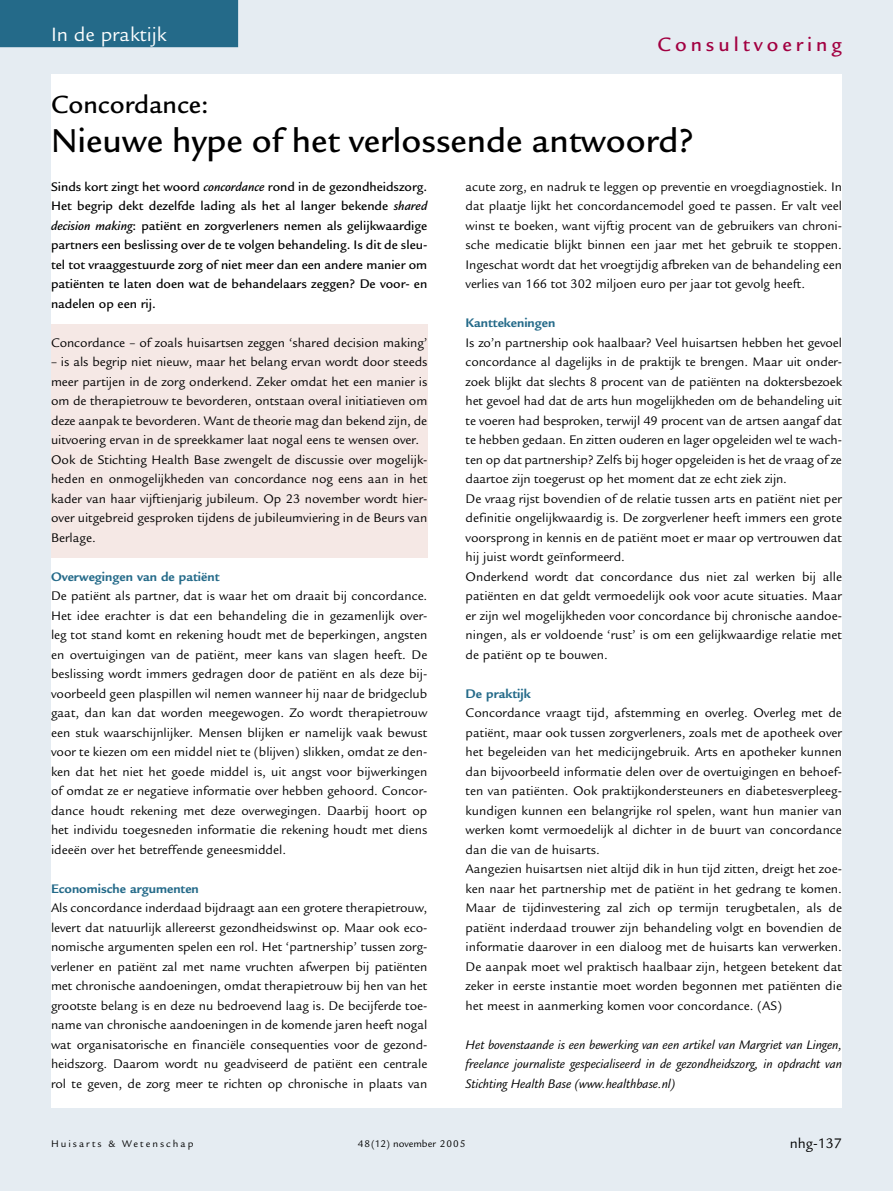
<style>
.page{position:relative;width:893px;height:1191px;background:#e5ecf2}
.page>*{position:absolute;margin:0;border:0;box-sizing:border-box;transform-origin:0 0}
.Artikelkop{font:500 36px "Legacy Sans";color:#000}
.Onderkop{font:500 27px "Legacy Sans";color:#000}
.Rubriekskop{font:500 21px "Legacy Sans";letter-spacing:.19em;color:#a20041}
.t1{font:21px "Legacy Sans";color:#fff}
.t2{font:15px "Legacy Sans";color:#000}
.Blok{font:13.5px/19.5px "Legacy Sans";color:#000;text-align:justify}
.Samenvatting{font:500 13.5px/19.5px "Legacy Sans";color:#000;text-align:justify}
.t3{font:italic 13.5px/19.5px "Legacy Sans";color:#000;text-align:justify}
.Kop_1{font:700 13.5px "Legacy Sans";color:#246a89}
.t4{font:10.5px "Legacy Sans";letter-spacing:.19em;color:#000}
.t5{font:10.5px "Legacy Sans";color:#000}
.s1{font-style:italic}
</style>
<div class="page">
<div style="left:51px;top:74px;width:791px;height:1034px;background:#fff"></div>
<div style="left:51px;top:325px;width:376px;height:233px;background:#f5e8e5"></div>
<div style="left:0;top:0;width:238px;height:47px;background:#246a89"></div>
<h3 class="t1" style="left:51px;top:22px;width:117px">In de praktijk</h3>
<p class="Rubriekskop" style="left:657px;top:33px;width:186px">Consultvoering</p>
<p class="Onderkop" style="left:51px;top:89px;width:159px">Concordance:</p>
<p class="Artikelkop" style="left:51px;top:120px;width:644px">Nieuwe hype of het verlossende antwoord?</p>
<p class="Samenvatting" style="left:51px;top:177px;width:378px">Sinds kort zingt het woord <span class="s1">concordance</span> rond in de gezondheidszorg.<br>Het begrip dekt dezelfde lading als het al langer bekende <span class="s1">shared decision making</span>: patiënt en zorgverleners nemen als gelijkwaardige partners een beslissing over de te volgen behandeling. Is dit de sleu&shy;tel tot vraaggestuurde zorg of niet meer dan een andere manier om patiënten te laten doen wat de behandelaars zeggen? De voor- en nadelen op een rij.</p>
<p class="Blok" style="left:51px;top:333px;width:378px">Concordance – of zoals huisartsen zeggen ‘shared decision making’</p>
<p class="Blok" style="left:51px;top:352px;width:378px">– is als begrip niet nieuw, maar het belang ervan wordt door steeds meer partijen in de zorg onderkend. Zeker omdat het een manier is om de therapietrouw te bevorderen, ontstaan overal initiatieven om deze aanpak te bevorderen. Want de theorie mag dan bekend zijn, de uitvoering ervan in de spreekkamer laat nogal eens te wensen over.</p>
<p class="Blok" style="left:51px;top:450px;width:378px">Ook de Stichting Health Base zwengelt de discussie over mogelijk&shy;heden en onmogelijkheden van concordance nog eens aan in het kader van haar vijftienjarig jubileum. Op 23 november wordt hier&shy;over uitgebreid gesproken tijdens de jubileumviering in de Beurs van Berlage.</p>
<p class="Kop_1" style="left:51px;top:568px;width:170px">Overwegingen van de patiënt</p>
<p class="Blok" style="left:51px;top:586px;width:378px">De patiënt als partner, dat is waar het om draait bij concordance.<br>Het idee erachter is dat een behandeling die in gezamenlijk over&shy;leg tot stand komt en rekening houdt met de beperkingen, angsten en overtuigingen van de patiënt, meer kans van slagen heeft. De beslissing wordt immers gedragen door de patiënt en als deze bij&shy;voorbeeld geen plaspillen wil nemen wanneer hij naar de bridgeclub gaat, dan kan dat worden meegewogen. Zo wordt therapietrouw een stuk waarschijnlijker. Mensen blijken er namelijk vaak bewust voor te kiezen om een middel niet te (blijven) slikken, omdat ze den&shy;ken dat het niet het goede middel is, uit angst voor bijwerkingen of omdat ze er negatieve informatie over hebben gehoord. Concor&shy;dance houdt rekening met deze overwegingen. Daarbij hoort op het individu toegesneden informatie die rekening houdt met diens ideeën over het betreffende geneesmiddel.</p>
<p class="Kop_1" style="left:51px;top:880px;width:149px">Economische argumenten</p>
<p class="Blok" style="left:51px;top:898px;width:378px">Als concordance inderdaad bijdraagt aan een grotere therapietrouw, levert dat natuurlijk allereerst gezondheidswinst op. Maar ook eco&shy;nomische argumenten spelen een rol. Het ‘partnership’ tussen zorg&shy;verlener en patiënt zal met name vruchten afwerpen bij patiënten met chronische aandoeningen, omdat therapietrouw bij hen van het grootste belang is en deze nu bedroevend laag is. De becijferde toe&shy;name van chronische aandoeningen in de komende jaren heeft nogal wat organisatorische en financiële consequenties voor de gezond&shy;heidszorg. Daarom wordt nu geadviseerd de patiënt een centrale rol te geven, de zorg meer te richten op chronische in plaats van</p>
<p class="Blok" style="left:466px;top:177px;width:378px">acute zorg, en nadruk te leggen op preventie en vroegdiagnostiek. In dat plaatje lijkt het concordancemodel goed te passen. Er valt veel winst te boeken, want vijftig procent van de gebruikers van chroni&shy;sche medicatie blijkt binnen een jaar met het gebruik te stoppen.<br>Ingeschat wordt dat het vroegtijdig afbreken van de behandeling een verlies van 166 tot 302 miljoen euro per jaar tot gevolg heeft.</p>
<p class="Kop_1" style="left:466px;top:315px;width:91px">Kanttekeningen</p>
<p class="Blok" style="left:466px;top:333px;width:378px">Is zo’n partnership ook haalbaar? Veel huisartsen hebben het gevoel concordance al dagelijks in de praktijk te brengen. Maar uit onder&shy;zoek blijkt dat slechts 8 procent van de patiënten na doktersbezoek het gevoel had dat de arts hun mogelijkheden om de behandeling uit te voeren had besproken, terwijl 49 procent van de artsen aangaf dat te hebben gedaan. En zitten ouderen en lager opgeleiden wel te wach&shy;ten op dat partnership? Zelfs bij hoger opgeleiden is het de vraag of ze daartoe zijn toegerust op het moment dat ze echt ziek zijn.</p>
<p class="Blok" style="left:466px;top:489px;width:378px">De vraag rijst bovendien of de relatie tussen arts en patiënt niet per definitie ongelijkwaardig is. De zorgverlener heeft immers een grote voorsprong in kennis en de patiënt moet er maar op vertrouwen dat hij juist wordt geïnformeerd.</p>
<p class="Blok" style="left:466px;top:567px;width:378px">Onderkend wordt dat concordance dus niet zal werken bij alle patiënten en dat geldt vermoedelijk ook voor acute situaties. Maar er zijn wel mogelijkheden voor concordance bij chronische aandoe&shy;ningen, als er voldoende ‘rust’ is om een gelijkwaardige relatie met de patiënt op te bouwen.</p>
<p class="Kop_1" style="left:466px;top:685px;width:67px">De praktijk</p>
<p class="Blok" style="left:466px;top:703px;width:378px">Concordance vraagt tijd, afstemming en overleg. Overleg met de patiënt, maar ook tussen zorgverleners, zoals met de apotheek over het begeleiden van het medicijngebruik. Arts en apotheker kunnen dan bijvoorbeeld informatie delen over de overtuigingen en behoef&shy;ten van patiënten. Ook praktijkondersteuners en diabetesverpleeg&shy;kundigen kunnen een belangrijke rol spelen, want hun manier van werken komt vermoedelijk al dichter in de buurt van concordance dan die van de huisarts.</p>
<p class="Blok" style="left:466px;top:859px;width:378px">Aangezien huisartsen niet altijd dik in hun tijd zitten, dreigt het zoe&shy;ken naar het partnership met de patiënt in het gedrang te komen.<br>Maar de tijdinvestering zal zich op termijn terugbetalen, als de patiënt inderdaad trouwer zijn behandeling volgt en bovendien de informatie daarover in een dialoog met de huisarts kan verwerken.<br>De aanpak moet wel praktisch haalbaar zijn, hetgeen betekent dat zeker in eerste instantie moet worden begonnen met patiënten die het meest in aanmerking komen voor concordance. (AS)</p>
<p class="t3" style="left:466px;top:1035px;width:378px">Het bovenstaande is een bewerking van een artikel van Margriet van Lingen, freelance journaliste gespecialiseerd in de gezondheidszorg, in opdracht van Stichting Health Base (www.healthbase.nl)</p>
<p class="t4" style="left:51px;top:1138px;width:144px">Huisarts &amp; Wetenschap</p>
<p class="t5" style="left:358px;top:1138px;width:109px">48(12) november 2005</p>
<p class="t2" style="left:790px;top:1134px;width:54px">nhg-137</p>
</div>
